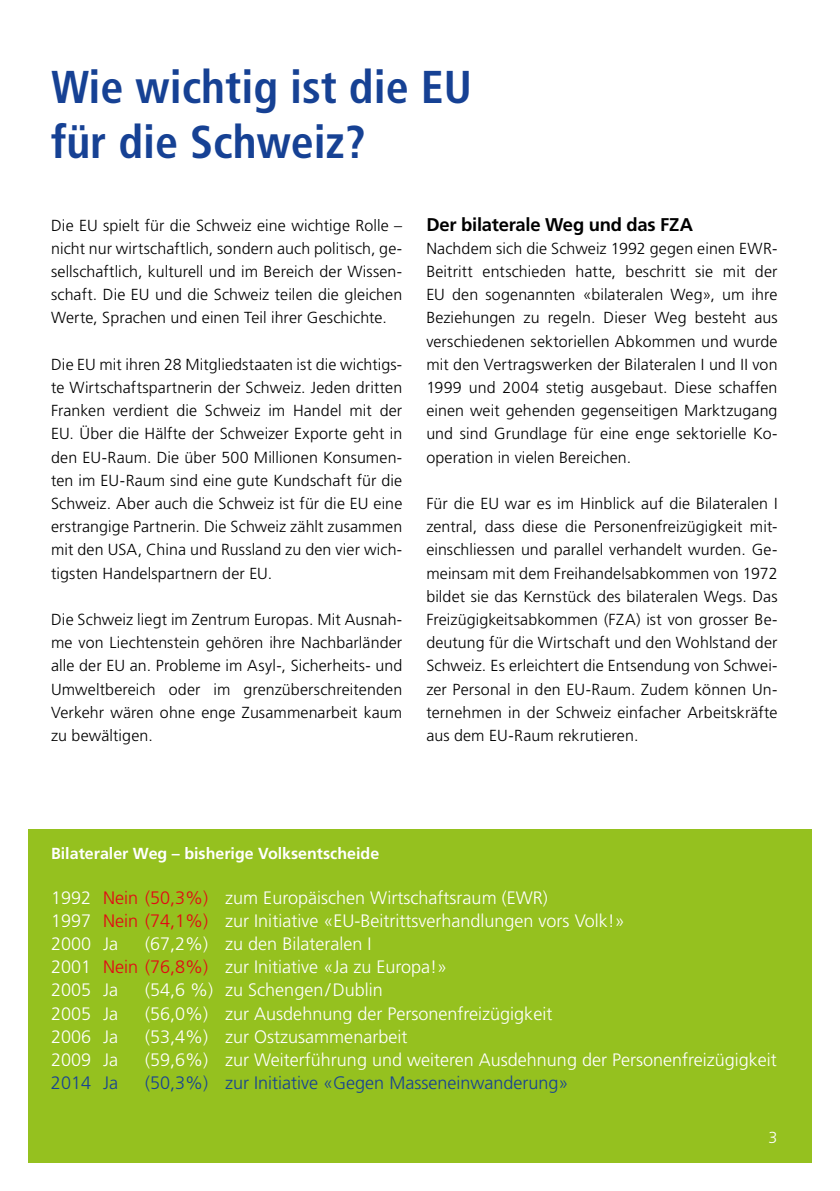
<style>
.page{position:relative;width:840px;height:1191px;background:#fff}
.page>*{position:absolute;margin:0;border:0;box-sizing:border-box;transform-origin:0 0}
.t1{font:700 condensed 46px/55.2px "Frutiger LT Pro";color:#164194}
.t2{font:700 18.4px "Frutiger LT Pro";letter-spacing:-.01em;color:#000}
.t3{font:300 18px/23.2px "Frutiger LT Pro";color:#fff}
.t4{font:300 18px "Frutiger LT Pro";color:#164194}
.t5{font:300 16px/23.2px "Frutiger LT Pro";letter-spacing:.005em;color:#000;text-align:justify}
.t6{font:700 16px "Frutiger LT Pro";color:#fff}
.t7{font:300 16px "Frutiger LT Pro";color:#fff}
.s1{color:#e30613}
</style>
<div class="page">
<div style="left:28px;top:829px;width:783px;height:333px;background:#95c11f"></div>
<h1 class="t1" style="left:51px;top:59px;width:422px">Wie wichtig ist die EU für die Schweiz?</h1>
<p class="t5" style="left:51px;top:213px;width:352px">Die EU spielt für die Schweiz eine wichtige Rolle – nicht nur wirtschaftlich, sondern auch politisch, ge&shy;sellschaftlich, kulturell und im Bereich der Wissen&shy;schaft. Die EU und die Schweiz teilen die gleichen Werte, Sprachen und einen Teil ihrer Geschichte.</p>
<p class="t5" style="left:51px;top:353px;width:352px">Die EU mit ihren 28 Mitgliedstaaten ist die wichtigs&shy;te Wirtschaftspartnerin der Schweiz. Jeden dritten Franken verdient die Schweiz im Handel mit der EU. Über die Hälfte der Schweizer Exporte geht in den EU-Raum. Die über 500 Millionen Konsumen&shy;ten im EU-Raum sind eine gute Kundschaft für die Schweiz. Aber auch die Schweiz ist für die EU eine erstrangige Partnerin. Die Schweiz zählt zusammen mit den USA, China und Russland zu den vier wich&shy;tigsten Handelspartnern der EU.</p>
<p class="t5" style="left:51px;top:608px;width:352px">Die Schweiz liegt im Zentrum Europas. Mit Ausnah&shy;me von Liechtenstein gehören ihre Nachbarländer alle der EU an. Probleme im Asyl-, Sicherheits- und Umweltbereich oder im grenzüberschreitenden Verkehr wären ohne enge Zusammenarbeit kaum zu bewältigen.</p>
<p class="t2" style="left:426px;top:213px;width:268px">Der bilaterale Weg und das FZA</p>
<p class="t5" style="left:426px;top:237px;width:352px">Nachdem sich die Schweiz 1992 gegen einen EWR-Beitritt entschieden hatte, beschritt sie mit der EU den sogenannten «bilateralen Weg», um ihre Beziehungen zu regeln. Dieser Weg besteht aus verschiedenen sektoriellen Abkommen und wurde mit den Vertragswerken der Bilateralen I und II von 1999 und 2004 stetig ausgebaut. Diese schaffen einen weit gehenden gegenseitigen Marktzugang und sind Grundlage für eine enge sektorielle Ko&shy;operation in vielen Bereichen.</p>
<p class="t5" style="left:426px;top:492px;width:352px">Für die EU war es im Hinblick auf die Bilateralen I zentral, dass diese die Personenfreizügigkeit mit&shy;einschliessen und parallel verhandelt wurden. Ge&shy;meinsam mit dem Freihandelsabkommen von 1972 bildet sie das Kernstück des bilateralen Wegs. Das Freizügigkeitsabkommen (FZA) ist von grosser Be&shy;deutung für die Wirtschaft und den Wohlstand der Schweiz. Es erleichtert die Entsendung von Schwei&shy;zer Personal in den EU-Raum. Zudem können Un&shy;ternehmen in der Schweiz einfacher Arbeitskräfte aus dem EU-Raum rekrutieren.</p>
<p class="t6" style="left:51px;top:843px;width:329px">Bilateraler Weg – bisherige Volksentscheide</p>
<p class="t3" style="left:51px;top:886px;width:575px">1992 <span class="s1">Nein (50,3%)</span> zum Europäischen Wirtschaftsraum (EWR)<br>1997 <span class="s1">Nein (74,1%)</span> zur Initiative «EU-Beitrittsverhandlungen vors Volk!»<br>2000 Ja</p>
<p class="t3" style="left:51px;top:932px;width:397px;text-indent:94px">(67,2%) zu den Bilateralen I<br>2001 <span class="s1">Nein (76,8%)</span> zur Initiative «Ja zu Europa!»<br>2005 Ja</p>
<p class="t3" style="left:145px;top:978px;width:239px">(54,6 %) zu Schengen/Dublin</p>
<p class="t3" style="left:51px;top:1002px;width:68px">2005 Ja</p>
<p class="t3" style="left:145px;top:1002px;width:408px">(56,0%) zur Ausdehnung der Personenfreizügigkeit</p>
<p class="t3" style="left:51px;top:1025px;width:68px">2006 Ja</p>
<p class="t3" style="left:145px;top:1025px;width:263px">(53,4%) zur Ostzusammenarbeit</p>
<p class="t3" style="left:51px;top:1048px;width:68px">2009 Ja</p>
<p class="t3" style="left:145px;top:1048px;width:633px">(59,6%) zur Weiterführung und weiteren Ausdehnung der Personenfreizügigkeit</p>
<p class="t4" style="left:51px;top:1072px;width:68px">2014 Ja</p>
<p class="t4" style="left:145px;top:1072px;width:425px">(50,3%) zur Initiative «Gegen Masseneinwanderung»</p>
<p class="t7" style="left:768px;top:1127px;width:10px">3</p>
</div>
